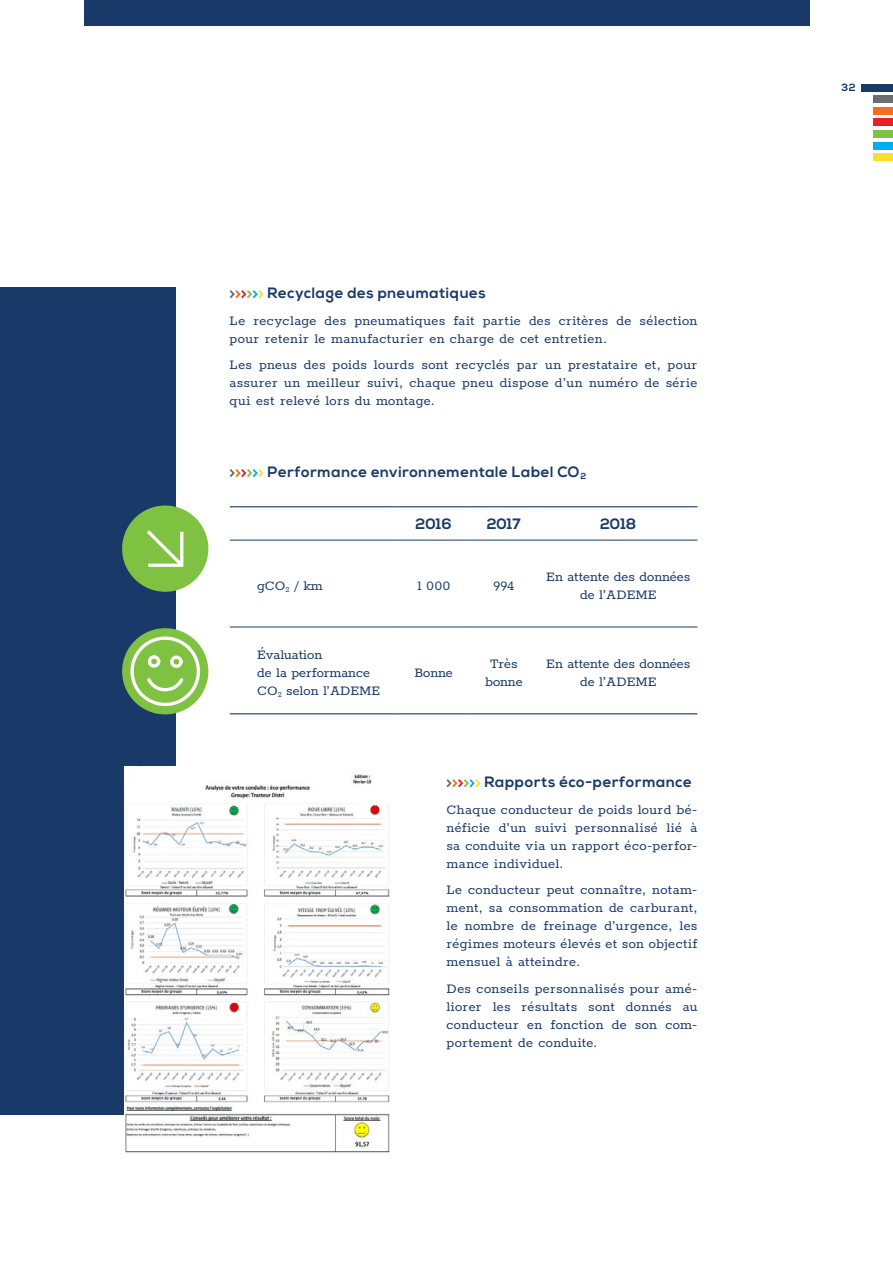
<style>
.page{position:relative;width:893px;height:1263px;background:#fff}
.page>*{position:absolute;margin:0;border:0;box-sizing:border-box;transform-origin:0 0}
.t1{font:15px/18px "Rokkitt";letter-spacing:.02em;color:#193a69;text-align:justify}
.t2{font:15px/18px "Rokkitt";color:#193a69;text-align:center}
.t3{font:700 15px "Nexa";letter-spacing:.035em;color:#193a69}
.t4{font:700 10.5px "Nexa";color:#193a69}
</style>
<div class="page">
<svg style="left:230px;top:290px;width:34px;height:8px"></svg>
<svg style="left:446px;top:779px;width:35px;height:8px"></svg>
<svg style="left:230px;top:469px;width:34px;height:8px"></svg>
<hr style="left:230px;top:540px;width:169px;height:1px;background:#193a69">
<hr style="left:399px;top:540px;width:70px;height:1px;background:#193a69">
<hr style="left:469px;top:540px;width:70px;height:1px;background:#193a69">
<hr style="left:539px;top:540px;width:159px;height:1px;background:#193a69">
<hr style="left:230px;top:713px;width:169px;height:1px;background:#193a69">
<hr style="left:399px;top:713px;width:70px;height:1px;background:#193a69">
<hr style="left:469px;top:713px;width:70px;height:1px;background:#193a69">
<hr style="left:539px;top:713px;width:159px;height:1px;background:#193a69">
<hr style="left:230px;top:506px;width:169px;height:1px;background:#193a69">
<hr style="left:399px;top:506px;width:70px;height:1px;background:#193a69">
<hr style="left:469px;top:506px;width:70px;height:1px;background:#193a69">
<hr style="left:539px;top:506px;width:159px;height:1px;background:#193a69">
<hr style="left:230px;top:627px;width:169px;height:1px;background:#193a69">
<hr style="left:399px;top:627px;width:70px;height:1px;background:#193a69">
<hr style="left:469px;top:627px;width:70px;height:1px;background:#193a69">
<hr style="left:539px;top:627px;width:159px;height:1px;background:#193a69">
<div style="left:0;top:287px;width:176px;height:827px;background:#193a69"></div>
<div style="left:122px;top:505px;width:86px;height:87px;background:#7fc241;border-radius:50%"></div>
<svg style="left:147px;top:530px;width:37px;height:37px"></svg>
<div style="left:122px;top:628px;width:86px;height:86px;background:#7fc241;border-radius:50%"></div>
<svg style="left:130px;top:636px;width:70px;height:71px"></svg>
<img style="left:124px;top:766px;width:266px;height:387px">
<div style="left:229px;top:775px;width:52px;height:8px;background:#fff"></div>
<div style="left:132px;top:767px;width:67px;height:25px;background:#fff"></div>
<div style="left:131px;top:766px;width:69px;height:27px;border:1px solid #fff"></div>
<div style="left:228px;top:768px;width:68px;height:7px;background:#fff"></div>
<div style="left:862px;top:84px;width:31px;height:8px;background:#193a69"></div>
<div style="left:874px;top:95px;width:19px;height:8px;background:#6c6d70"></div>
<div style="left:874px;top:107px;width:19px;height:8px;background:#f36e21"></div>
<div style="left:874px;top:119px;width:19px;height:7px;background:#ee1d23"></div>
<div style="left:874px;top:130px;width:19px;height:8px;background:#7fc241"></div>
<div style="left:874px;top:142px;width:19px;height:7px;background:#00aeef"></div>
<div style="left:874px;top:153px;width:19px;height:8px;background:#ffdd2b"></div>
<div style="left:84px;top:0;width:725px;height:26px;background:#193a69"></div>
<p class="t3" style="left:268px;top:284px;width:220px">Recyclage des pneumatiques</p>
<p class="t1" style="left:230px;top:310px;width:469px">Le recyclage des pneumatiques fait partie des critères de sélection pour retenir le manufacturier en charge de cet entretien.</p>
<p class="t1" style="left:230px;top:355px;width:469px">Les pneus des poids lourds sont recyclés par un prestataire et, pour assurer un meilleur suivi, chaque pneu dispose d’un numéro de série qui est relevé lors du montage.</p>
<p class="t3" style="left:268px;top:463px;width:320px">Performance environnementale Label CO<sub>2</sub></p>
<p class="t3" style="left:416px;top:515px;width:38px">2016</p>
<p class="t3" style="left:487px;top:515px;width:36px">2017</p>
<p class="t3" style="left:600px;top:515px;width:38px">2018</p>
<p class="t1" style="left:257px;top:575px;width:67px">gCO<sub>2</sub> / km</p>
<p class="t1" style="left:417px;top:575px;width:35px">1 000</p>
<p class="t1" style="left:494px;top:575px;width:22px">994</p>
<p class="t2" style="left:546px;top:566px;width:145px">En attente des données de l’ADEME</p>
<p class="t2" style="left:257px;top:644px;width:125px;text-align:left">Évaluation<br>de la performance<br>CO<sub>2</sub> selon l’ADEME</p>
<p class="t1" style="left:415px;top:662px;width:40px">Bonne</p>
<p class="t2" style="left:485px;top:653px;width:39px">Très bonne</p>
<p class="t2" style="left:546px;top:653px;width:145px">En attente des données de l’ADEME</p>
<p class="t3" style="left:484px;top:773px;width:209px">Rapports éco-performance</p>
<p class="t1" style="left:446px;top:799px;width:252px">Chaque conducteur de poids lourd bé&shy;néficie d’un suivi personnalisé lié à sa conduite via un rapport éco-perfor&shy;mance individuel.</p>
<p class="t1" style="left:446px;top:880px;width:252px">Le conducteur peut connaître, notam&shy;ment, sa consommation de carburant, le nombre de freinage d’urgence, les régimes moteurs élevés et son objectif mensuel à atteindre.</p>
<p class="t1" style="left:446px;top:978px;width:252px">Des conseils personnalisés pour amé&shy;liorer les résultats sont donnés au conducteur en fonction de son com&shy;portement de conduite.</p>
<p class="t4" style="left:841px;top:82px;width:16px">32</p>
</div>
